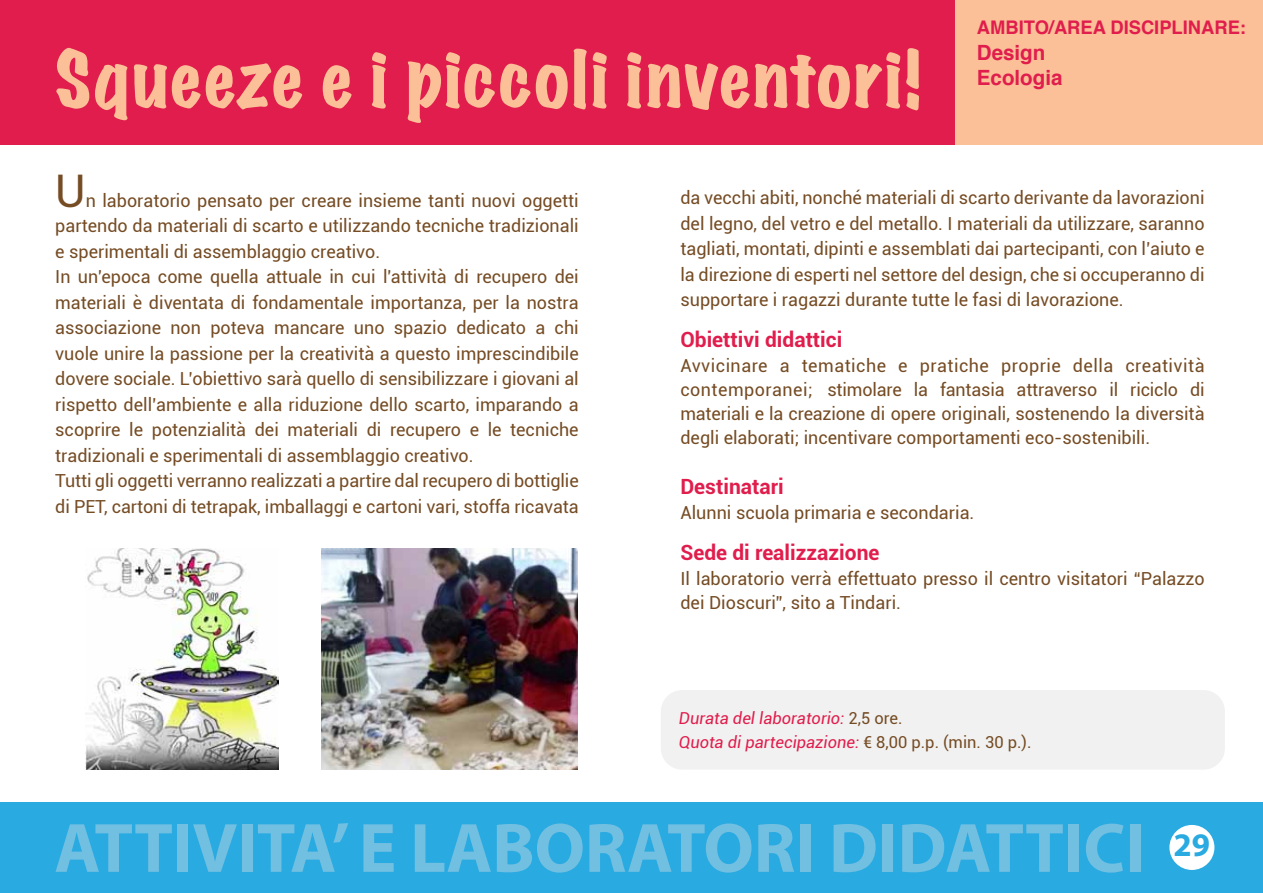
<style>
.page{position:relative;width:1263px;height:893px;background:#fff}
.page>*{position:absolute;margin:0;border:0;box-sizing:border-box;transform-origin:0 0}
.t1{font:700 70.5px "Myriad Pro";letter-spacing:-.005em;color:#71bfe1}
.t2{font:expanded 70.5px "Marker Felt";letter-spacing:.035em;color:#fbc097}
.t3{font:45px "Roboto";color:#754c24}
.t4{font:700 21px "Roboto";color:#e01d4c}
.t5{font:700 21px/25.5px "Helvetica";color:#e01d4c}
.t6{font:700 18.75px "Helvetica";color:#e01d4c}
.t7{font:18px/25.5px "Roboto";color:#754c24}
.t8{font:italic 16.5px/24px "Roboto";color:#e01d4c}
.s1{font-style:normal;color:#754c24}
</style>
<div class="page">
<div style="left:0;top:0;width:958px;height:144px;background:#e01d4c"></div>
<div style="left:0;top:803px;width:1263px;height:90px;background:#29aae1"></div>
<div style="left:1169px;top:825px;width:45px;height:45px;background:#fff;border-radius:50%"></div>
<div style="left:661px;top:690px;width:564px;height:80px;background:#f1f1f1;border-radius:21px"></div>
<div style="left:955px;top:0;width:308px;height:144px;background:#fbc097"></div>
<img style="left:85px;top:548px;width:193px;height:221px">
<img style="left:322px;top:548px;width:255px;height:221px">
<h1 class="t2" style="left:55px;top:23px;width:867px">Squeeze e i piccoli inventori!</h1>
<p class="t6" style="left:977px;top:12px;width:271px">AMBITO/AREA DISCIPLINARE:</p>
<p class="t5" style="left:977px;top:40px;width:87px">Design<br>Ecologia</p>
<h2 class="t3" style="left:55px;top:159px;width:32px">U</h2>
<p class="t7" style="left:55px;top:187px;width:525px;text-indent:30px">n laboratorio pensato per creare insieme tanti nuovi oggetti partendo da materiali di scarto e utilizzando tecniche tradizionali e sperimentali di assemblaggio creativo.<br>In un'epoca come quella attuale in cui l'attività di recupero dei materiali è diventata di fondamentale importanza, per la nostra associazione non poteva mancare uno spazio dedicato a chi vuole unire la passione per la creatività a questo imprescindibile dovere sociale. L’obiettivo sarà quello di sensibilizzare i giovani al rispetto dell’ambiente e alla riduzione dello scarto, imparando a scoprire le potenzialità dei materiali di recupero e le tecniche tradizionali e sperimentali di assemblaggio creativo.<br>Tutti gli oggetti verranno realizzati a partire dal recupero di bottiglie di PET, cartoni di tetrapak, imballaggi e cartoni vari, stoffa ricavata</p>
<p class="t7" style="left:680px;top:184px;width:526px;text-align:justify">da vecchi abiti, nonché materiali di scarto derivante da lavorazioni del legno, del vetro e del metallo. I materiali da utilizzare, saranno tagliati, montati, dipinti e assemblati dai partecipanti, con l’aiuto e la direzione di esperti nel settore del design, che si occuperanno di supportare i ragazzi durante tutte le fasi di lavorazione.</p>
<p class="t4" style="left:680px;top:325px;width:163px">Obiettivi didattici</p>
<p class="t7" style="left:680px;top:353px;width:526px;line-height:24px;text-align:justify">Avvicinare a tematiche e pratiche proprie della creatività contemporanei; stimolare la fantasia attraverso il riciclo di materiali e la creazione di opere originali, sostenendo la diversità degli elaborati; incentivare comportamenti eco-sostenibili.</p>
<p class="t4" style="left:680px;top:472px;width:105px">Destinatari</p>
<p class="t7" style="left:680px;top:499px;width:295px">Alunni scuola primaria e secondaria.</p>
<p class="t4" style="left:680px;top:538px;width:201px">Sede di realizzazione</p>
<p class="t7" style="left:680px;top:566px;width:526px;line-height:24px">Il laboratorio verrà effettuato presso il centro visitatori “Palazzo dei Dioscuri”, sito a Tindari.</p>
<p class="t8" style="left:679px;top:705px;width:354px">Durata del laboratorio: <span class="s1">2,5 ore.<br></span>Quota di partecipazione: <span class="s1">€ 8,00 p.p. (min. 30 p.).</span></p>
<h1 class="t1" style="left:54px;top:802px;width:1157px">ATTIVITA’ E LABORATORI DIDATTICI <sup>29</sup></h1>
</div>
